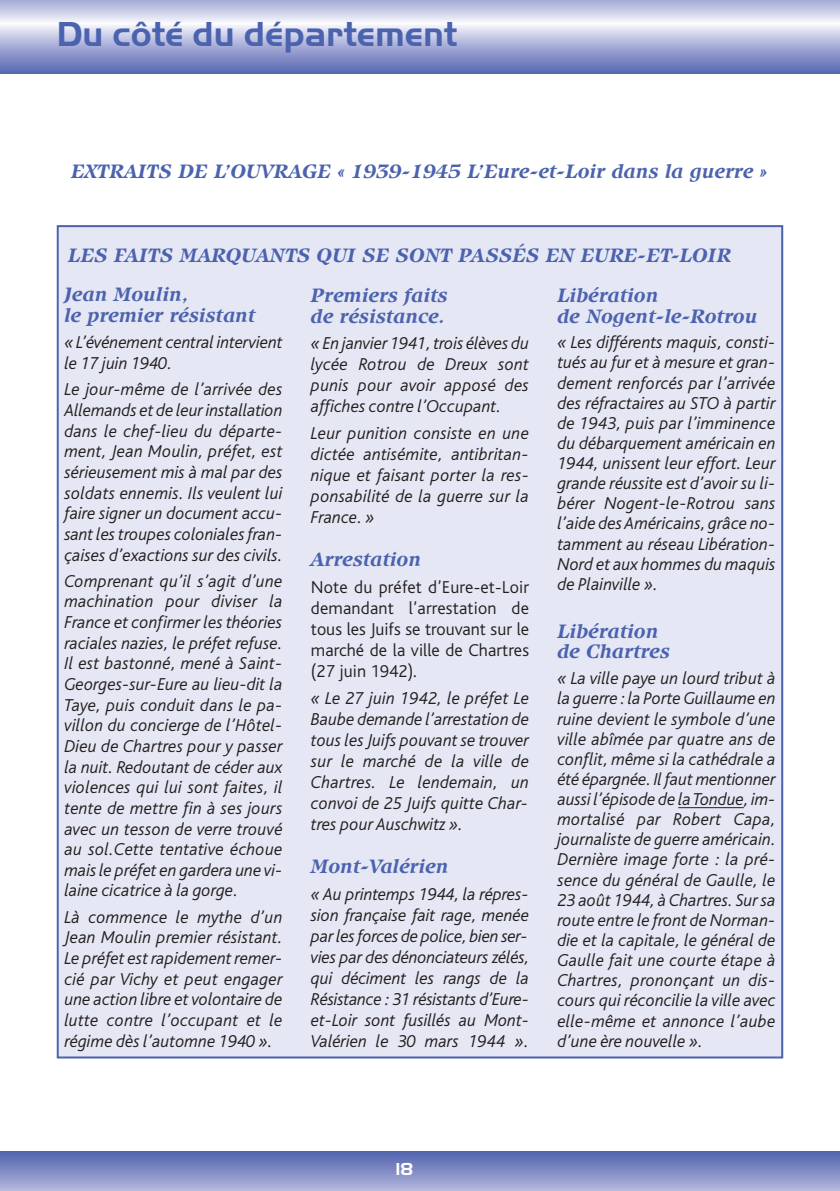
<style>
.page{position:relative;width:840px;height:1191px;background:#fff}
.page>*{position:absolute;margin:0;border:0;box-sizing:border-box;transform-origin:0 0}
.t1{font:700 36px "Handel Got D";color:#4b63ae}
.t2{font:italic 700 20px/20.2px "Isbell IT Cby BT";color:#4b63ae}
.t3{font:italic 300 18px/20.6px "Bliss";color:#231f20;text-align:justify}
.t4{font:300 18px/21px "Bliss";color:#231f20;text-align:justify}
.t5{font:700 18px "Handel Got D";color:#fff}
</style>
<div class="page">
<div style="left:59px;top:227px;width:721px;height:829px;background:#e6e7f4"></div>
<hr style="left:677px;top:807px;width:66px;height:1px;background:#231f20">
<div style="left:0;top:1151px;width:839px;height:40px;background:linear-gradient(to bottom,#4f62ad,#b2b5dc)"></div>
<svg style="left:0;top:0;width:839px;height:74px;background:#b0b5db"></svg>
<h1 class="t1" style="left:57px;top:22px;width:402px">Du côté du département</h1>
<p class="t2" style="left:71px;top:162px;width:697px">EXTRAITS DE L’OUVRAGE « 1939-1945 L’Eure-et-Loir dans la guerre »</p>
<p class="t2" style="left:68px;top:247px;width:664px">LES FAITS MARQUANTS QUI SE SONT PASSÉS EN EURE-ET-LOIR</p>
<p class="t2" style="left:64px;top:286px;width:192px">Jean Moulin,<br>le premier résistant</p>
<p class="t3" style="left:64px;top:334px;width:219px">« L’événement central intervient le 17 juin 1940.</p>
<p class="t3" style="left:64px;top:381px;width:220px">Le jour-même de l’arrivée des Allemands et de leur installation dans le chef-lieu du départe&shy;ment, Jean Moulin, préfet, est sérieusement mis à mal par des soldats ennemis. Ils veulent lui faire signer un document accu&shy;sant les troupes coloniales fran&shy;çaises d’exactions sur des civils.</p>
<p class="t3" style="left:64px;top:572px;width:220px">Comprenant qu’il s’agit d’une machination pour diviser la France et confirmer les théories raciales nazies, le préfet refuse.<br>Il est bastonné, mené à Saint-Georges-sur-Eure au lieu-dit la Taye, puis conduit dans le pa&shy;villon du concierge de l’Hôtel-Dieu de Chartres pour y passer la nuit. Redoutant de céder aux violences qui lui sont faites, il tente de mettre fin à ses jours avec un tesson de verre trouvé au sol.Cette tentative échoue mais le préfet en gardera une vi&shy;laine cicatrice à la gorge.</p>
<p class="t3" style="left:64px;top:908px;width:220px">Là commence le mythe d’un Jean Moulin premier résistant.<br>Le préfet est rapidement remer&shy;cié par Vichy et peut engager une action libre et volontaire de lutte contre l’occupant et le régime dès l’automne 1940 ».</p>
<p class="t2" style="left:311px;top:286px;width:138px;line-height:21px">Premiers faits de résistance.</p>
<p class="t3" style="left:311px;top:334px;width:219px">« En janvier 1941, trois élèves du lycée Rotrou de Dreux sont punis pour avoir apposé des affiches contre l’Occupant.</p>
<p class="t3" style="left:311px;top:424px;width:219px">Leur punition consiste en une dictée antisémite, antibritan&shy;nique et faisant porter la res&shy;ponsabilité de la guerre sur la France. »</p>
<p class="t2" style="left:311px;top:551px;width:112px">Arrestation</p>
<p class="t4" style="left:311px;top:578px;width:219px">Note du préfet d’Eure-et-Loir demandant l’arrestation de tous les Juifs se trouvant sur le marché de la ville de Chartres (27 juin 1942).</p>
<p class="t3" style="left:311px;top:689px;width:219px">« Le 27 juin 1942, le préfet Le Baube demande l’arrestation de tous les Juifs pouvant se trouver sur le marché de la ville de Chartres. Le lendemain, un convoi de 25 Juifs quitte Char&shy;tres pour Auschwitz ».</p>
<p class="t2" style="left:311px;top:858px;width:139px">Mont-Valérien</p>
<p class="t3" style="left:311px;top:885px;width:220px">« Au printemps 1944, la répres&shy;sion française fait rage, menée par les forces de police, bien ser&shy;vies par des dénonciateurs zélés, qui déciment les rangs de la Résistance : 31 résistants d’Eure&shy;et-Loir sont fusillés au Mont-Valérien le 30 mars 1944 ».</p>
<p class="t2" style="left:557px;top:287px;width:201px">Libération<br>de Nogent-le-Rotrou</p>
<p class="t3" style="left:557px;top:334px;width:219px">« Les différents maquis, consti&shy;tués au fur et à mesure et gran&shy;dement renforcés par l’arrivée des réfractaires au STO à partir de 1943, puis par l’imminence du débarquement américain en 1944, unissent leur effort. Leur grande réussite est d’avoir su li&shy;bérer Nogent-le-Rotrou sans l’aide des Américains, grâce no&shy;tamment au réseau Libération-Nord et aux hommes du maquis de Plainville ».</p>
<p class="t2" style="left:557px;top:623px;width:114px">Libération de Chartres</p>
<p class="t3" style="left:557px;top:670px;width:220px">« La ville paye un lourd tribut à la guerre : la Porte Guillaume en ruine devient le symbole d’une ville abîmée par quatre ans de conflit, même si la cathédrale a été épargnée. Il faut mentionner aussi l’épisode de la Tondue, im&shy;mortalisé par Robert Capa, journaliste de guerre américain.<br>Dernière image forte : la pré&shy;sence du général de Gaulle, le 23 août 1944, à Chartres. Sur sa route entre le front de Norman&shy;die et la capitale, le général de Gaulle fait une courte étape à Chartres, prononçant un dis&shy;cours qui réconcilie la ville avec elle-même et annonce l’aube d’une ère nouvelle ».</p>
<p class="t5" style="left:395px;top:1163px;width:19px">18</p>
</div>
